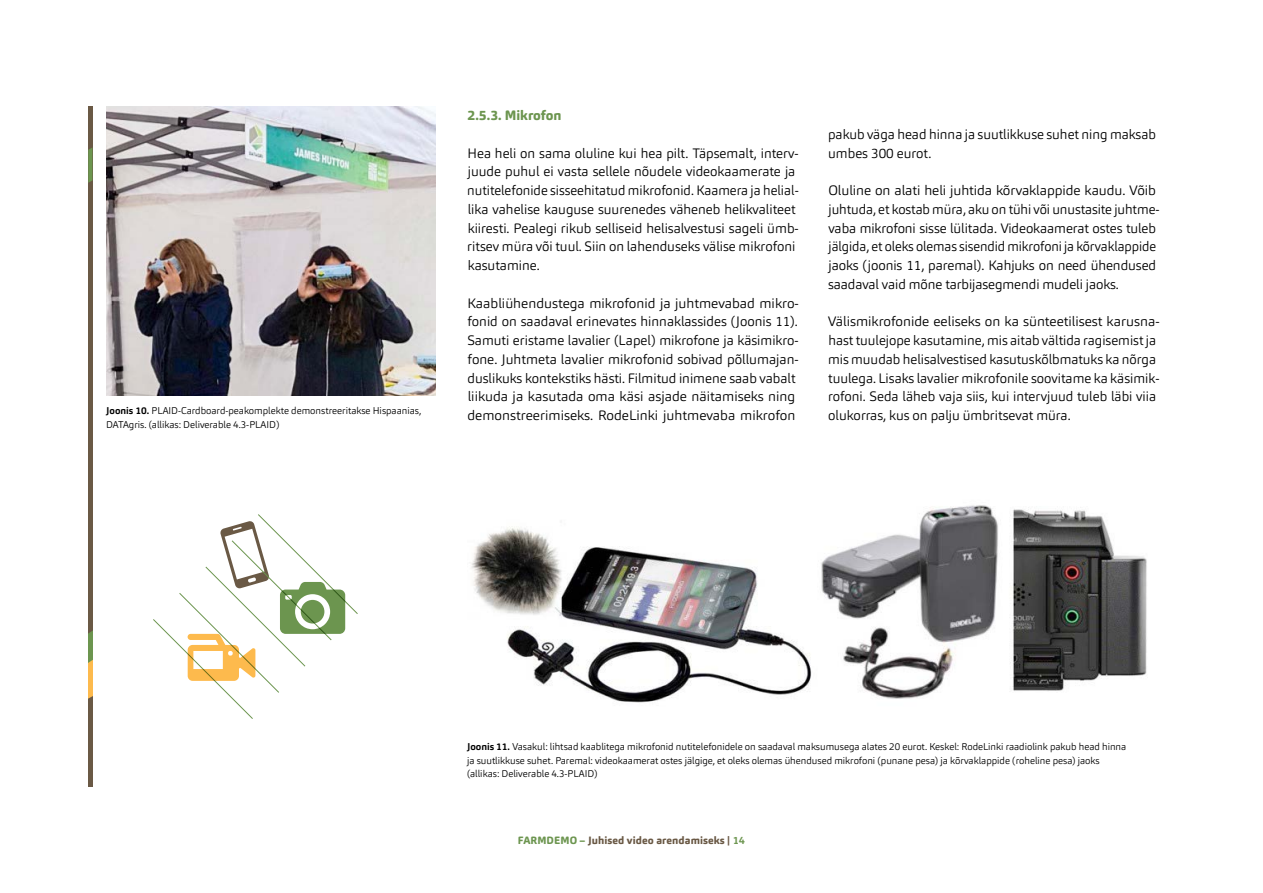
<style>
.page{position:relative;width:1263px;height:893px;background:#fff}
.page>*{position:absolute;margin:0;border:0;box-sizing:border-box;transform-origin:0 0}
.t1{font:300 13.5px/18.8px "Carnas";color:#000}
.t2{font:800 13.5px "Carnas";color:#6c954f}
.t3{font:800 10.5px "Carnas";letter-spacing:.01em;color:#6a5945}
.t4{font:300 9.75px/13.5px "Carnas";color:#000}
.s1{font-weight:700}
.s2{color:#6c954f}
.s3{font-weight:700;color:#6c954f}
</style>
<div class="page">
<img style="left:106px;top:106px;width:329px;height:289px">
<img style="left:471px;top:505px;width:676px;height:198px">
<hr style="left:88px;top:106px;width:4px;height:681px;background:#6a5945">
<svg style="left:88px;top:148px;width:4px;height:35px"></svg>
<svg style="left:88px;top:631px;width:4px;height:68px"></svg>
<svg style="left:153px;top:514px;width:205px;height:205px"></svg>
<p class="t4" style="left:106px;top:404px;width:316px"><span class="s1">Joonis 10.</span> PLAID-Cardboard-peakomplekte demonstreeritakse Hispaanias,<br>DATAgris. (allikas: Deliverable 4.3-PLAID)</p>
<p class="t2" style="left:467px;top:107px;width:96px">2.5.3. Mikrofon</p>
<p class="t1" style="left:467px;top:143px;width:333px">Hea heli on sama oluline kui hea pilt. Täpsemalt, interv&shy;juude puhul ei vasta sellele nõudele videokaamerate ja nutitelefonide sisseehitatud mikrofonid. Kaamera ja helial&shy;lika vahelise kauguse suurenedes väheneb helikvaliteet kiiresti. Pealegi rikub selliseid helisalvestusi sageli ümb&shy;ritsev müra või tuul. Siin on lahenduseks välise mikrofoni kasutamine.</p>
<p class="t1" style="left:467px;top:293px;width:333px">Kaabliühendustega mikrofonid ja juhtmevabad mikro&shy;fonid on saadaval erinevates hinnaklassides (Joonis 11).<br>Samuti eristame lavalier (Lapel) mikrofone ja käsimikro&shy;fone. Juhtmeta lavalier mikrofonid sobivad põllumajan&shy;duslikuks kontekstiks hästi. Filmitud inimene saab vabalt liikuda ja kasutada oma käsi asjade näitamiseks ning demonstreerimiseks. RodeLinki juhtmevaba mikrofon</p>
<p class="t1" style="left:828px;top:125px;width:329px">pakub väga head hinna ja suutlikkuse suhet ning maksab umbes 300 eurot.</p>
<p class="t1" style="left:828px;top:181px;width:333px">Oluline on alati heli juhtida kõrvaklappide kaudu. Võib juhtuda, et kostab müra, aku on tühi või unustasite juhtme&shy;vaba mikrofoni sisse lülitada. Videokaamerat ostes tuleb jälgida, et oleks olemas sisendid mikrofoni ja kõrvaklappide jaoks (joonis 11, paremal). Kahjuks on need ühendused saadaval vaid mõne tarbijasegmendi mudeli jaoks.</p>
<p class="t1" style="left:828px;top:312px;width:333px">Välismikrofonide eeliseks on ka sünteetilisest karusna&shy;hast tuulejope kasutamine, mis aitab vältida ragisemist ja mis muudab helisalvestised kasutuskõlbmatuks ka nõrga tuulega. Lisaks lavalier mikrofonile soovitame ka käsimik&shy;rofoni. Seda läheb vaja siis, kui intervjuud tuleb läbi viia olukorras, kus on palju ümbritsevat müra.</p>
<p class="t4" style="left:467px;top:740px;width:661px"><span class="s1">Joonis 11.</span> Vasakul: lihtsad kaablitega mikrofonid nutitelefonidele on saadaval maksumusega alates 20 eurot. Keskel: RodeLinki raadiolink pakub head hinna ja suutlikkuse suhet. Paremal: videokaamerat ostes jälgige, et oleks olemas ühendused mikrofoni (punane pesa) ja kõrvaklappide (roheline pesa) jaoks (allikas: Deliverable 4.3-PLAID)</p>
<p class="t3" style="left:518px;top:833px;width:228px"><span class="s2">FARMDEMO –</span> Juhised video arendamiseks | <span class="s3">14</span></p>
</div>
